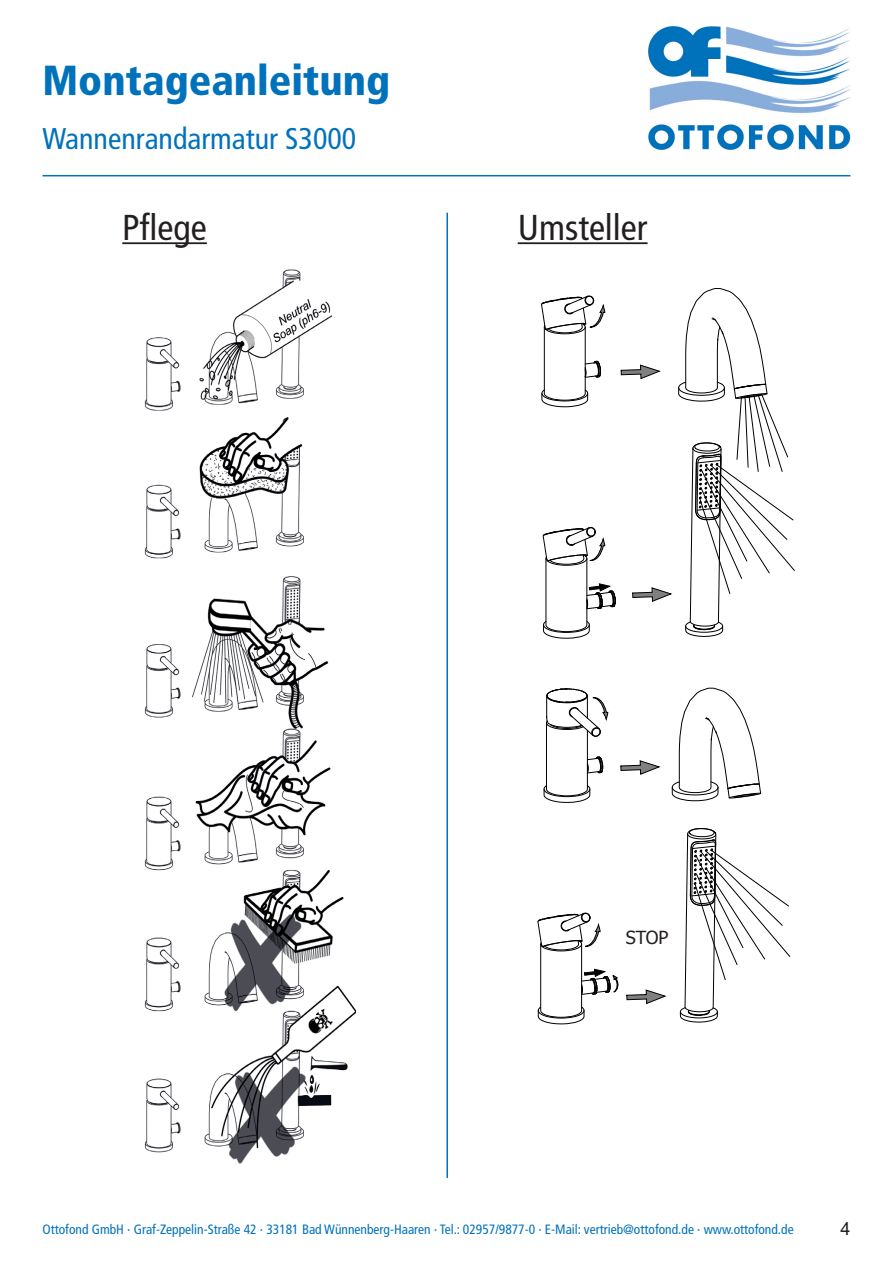
<style>
.page{position:relative;width:893px;height:1263px;background:#fff}
.page>*{position:absolute;margin:0;border:0;box-sizing:border-box;transform-origin:0 0}
.t1{font:700 53.85px "Berlin Sans FB Demi";color:#231f20}
.t2{font:900 condensed 42px "Frutiger";color:#0072bc}
.t3{font:condensed 36px "Frutiger";color:#231f20}
.t4{font:condensed 30px "Frutiger";color:#0072bc}
.t5{font:18px "Tahoma";color:#231f20}
.t6{font:18px "Arial";color:#231f20}
.t7{font:16.5px "Tahoma";color:#231f20}
.t8{font:condensed 13.5px "Frutiger";color:#0072bc}
</style>
<div class="page">
<img style="left:649px;top:27px;width:201px;height:123px">
<hr style="left:43px;top:175px;width:807px;height:1px;background:#0072bc">
<img style="left:144px;top:269px;width:211px;height:895px">
<hr style="left:446px;top:213px;width:2px;height:965px;background:#0072bc">
<svg style="left:537px;top:288px;width:258px;height:737px"></svg>
<hr style="left:122px;top:242px;width:85px;height:2px;background:#231f20">
<hr style="left:518px;top:242px;width:130px;height:2px;background:#231f20">
<h2 class="t2" style="left:43px;top:55px;width:349px">Montageanleitung</h2>
<h3 class="t4" style="left:43px;top:121px;width:315px">Wannenrandarmatur S3000</h3>
<h3 class="t3" style="left:122px;top:206px;width:86px">Pflege</h3>
<h3 class="t3" style="left:518px;top:206px;width:131px">Umsteller</h3>
<p class="t7" style="left:562px;top:215px;width:71px">Deviatore</p>
<h1 class="t1" style="left:516px;top:208px;width:40px">D</h1>
<h3 class="t5" style="left:626px;top:925px;width:44px">STOP</h3>
<p class="t8" style="left:43px;top:1222px;width:753px">Ottofond GmbH · Graf-Zeppelin-Straße 42 · 33181 Bad Wünnenberg-Haaren · Tel.: 02957/9877-0 · E-Mail: vertrieb@ottofond.de · www.ottofond.de</p>
<h3 class="t6" style="left:840px;top:1216px;width:12px">4</h3>
</div>
